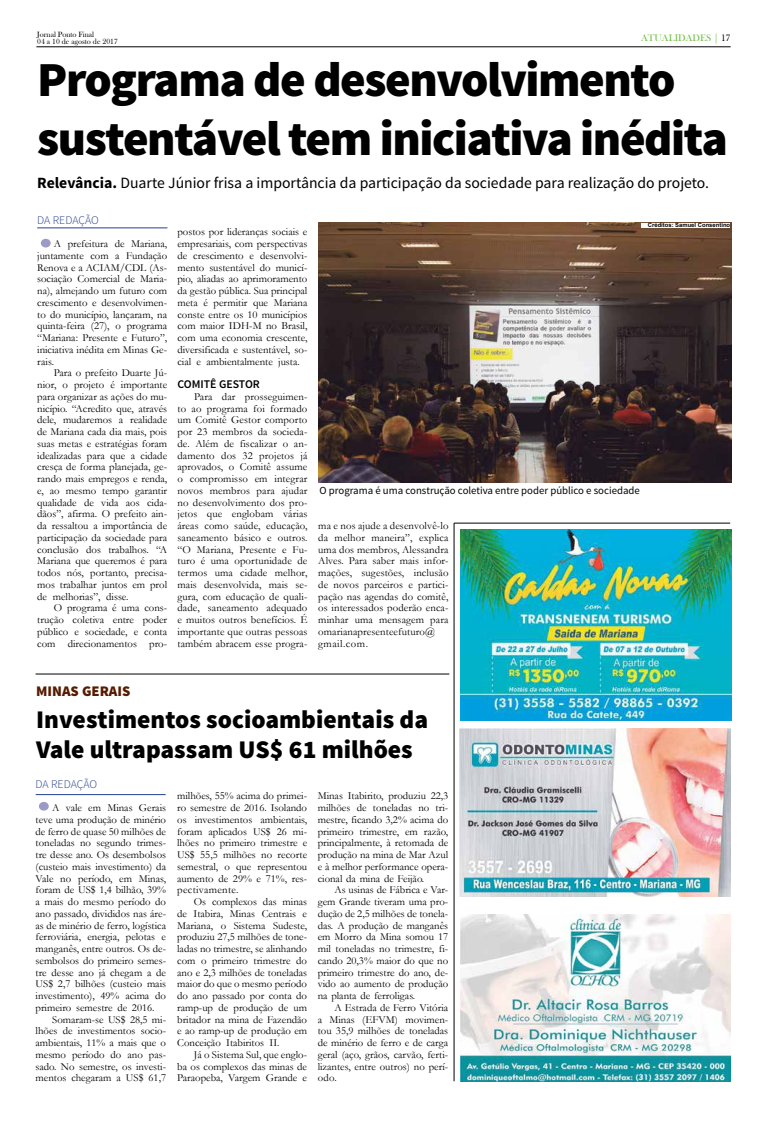
<style>
.page{position:relative;width:766px;height:1134px;background:#fff}
.page>*{position:absolute;margin:0;border:0;box-sizing:border-box;transform-origin:0 0}
.t1{font:900 48.9px/58.7px "Source Sans Pro";letter-spacing:-.03em;color:#000}
.t2{font:900 25.4px/30.5px "Source Sans Pro";color:#000}
.t3{font:15.7px "Source Sans Pro";color:#000}
.t4{font:900 14.7px "Source Sans Pro";color:#551c00}
.t5{font:300 11.7px "Source Sans Pro";letter-spacing:-.01em;color:#25408f}
.t6{font:600 11.7px "Source Sans Pro";color:#000}
.t7{font:10.8px/11.7px "Garamond";color:#000;text-align:justify}
.t8{font:10.8px "Source Sans Pro";color:#000}
.t9{font:9.8px "Bask Old Face";color:#72bf44}
.t10{font:7.8px/7.8px "Bask Old Face";color:#000}
.t11{font:700 5.9px "Arial";color:#000}
.s1{color:#000}
.s2{font-weight:700}
</style>
<div class="page">
<hr style="left:36px;top:47px;width:694px;height:1px;background:#000">
<img style="left:460px;top:915px;width:270px;height:167px">
<img style="left:459px;top:729px;width:271px;height:167px">
<img style="left:460px;top:529px;width:271px;height:191px">
<hr style="left:454px;top:523px;width:276px;height:1px;background:#000">
<hr style="left:454px;top:523px;width:1px;height:558px;background:#000">
<img style="left:318px;top:223px;width:413px;height:259px">
<hr style="left:37px;top:228px;width:130px;height:1px;background:#25408f">
<div style="left:41px;top:239px;width:10px;height:8px;background:#9b9bc5;border-radius:50%"></div>
<div style="left:641px;top:223px;width:89px;height:5px;background:#fff"></div>
<div style="left:39px;top:802px;width:10px;height:9px;background:#9b9bc5;border-radius:50%"></div>
<hr style="left:36px;top:674px;width:413px;height:1px;background:#000">
<hr style="left:36px;top:794px;width:130px;height:1px;background:#25408f">
<p class="t10" style="left:37px;top:30px;width:82px">Jornal Ponto Final<br>04 a 10 de agosto de 2017</p>
<p class="t9" style="left:641px;top:33px;width:91px">ATUALIDADES | <span class="s1">17</span></p>
<h1 class="t1" style="left:37px;top:52px;width:692px">Programa de desenvolvimento sustentável tem iniciativa inédita</h1>
<h3 class="t3" style="left:37px;top:173px;width:673px"><span class="s2">Relevância.</span> Duarte Júnior frisa a importância da participação da sociedade para realização do projeto.</h3>
<p class="t5" style="left:37px;top:213px;width:63px">DA REDAÇÃO</p>
<p class="t7" style="left:37px;top:238px;width:131px;text-indent:17px">A prefeitura de Mariana, juntamente com a Fundação Renova e a ACIAM/CDL (As&shy;sociação Comercial de Maria&shy;na), almejando um futuro com crescimento e desenvolvimen&shy;to do município, lançaram, na quinta-feira (27), o programa “Mariana: Presente e Futuro”, iniciativa inédita em Minas Ge&shy;rais.</p>
<p class="t7" style="left:37px;top:367px;width:131px;text-indent:17px">Para o prefeito Duarte Jú&shy;nior, o projeto é importante para organizar as ações do mu&shy;nicípio. “Acredito que, através dele, mudaremos a realidade de Mariana cada dia mais, pois suas metas e estratégias foram idealizadas para que a cidade cresça de forma planejada, ge&shy;rando mais empregos e renda, e, ao mesmo tempo garantir qualidade de vida aos cida&shy;dãos”, afirma. O prefeito ain&shy;da ressaltou a importância de participação da sociedade para conclusão dos trabalhos. “A Mariana que queremos é para todos nós, portanto, precisa&shy;mos trabalhar juntos em prol de melhorias”, disse.</p>
<p class="t7" style="left:37px;top:602px;width:131px;text-indent:17px">O programa é uma cons&shy;trução coletiva entre poder público e sociedade, e conta com direcionamentos pro-</p>
<p class="t11" style="left:647px;top:221px;width:84px">Créditos: Samuel Consentino</p>
<p class="t7" style="left:177px;top:226px;width:131px">postos por lideranças sociais e empresariais, com perspectivas de crescimento e desenvolvi&shy;mento sustentável do municí&shy;pio, aliadas ao aprimoramento da gestão pública. Sua principal meta é permitir que Mariana conste entre os 10 municípios com maior IDH-M no Brasil, com uma economia crescente, diversificada e sustentável, so&shy;cial e ambientalmente justa.</p>
<p class="t6" style="left:177px;top:377px;width:84px">COMITÊ GESTOR</p>
<p class="t7" style="left:177px;top:390px;width:131px;text-indent:17px">Para dar prosseguimen&shy;to ao programa foi formado um Comitê Gestor comporto por 23 membros da socieda&shy;de. Além de fiscalizar o an&shy;damento dos 32 projetos já aprovados, o Comitê assume o compromisso em integrar novos membros para ajudar no desenvolvimento dos pro&shy;jetos que englobam várias áreas como saúde, educação, saneamento básico e outros. “O Mariana, Presente e Fu&shy;turo é uma oportunidade de termos uma cidade melhor, mais desenvolvida, mais se&shy;gura, com educação de quali&shy;dade, saneamento adequado e muitos outros benefícios. É importante que outras pessoas também abracem esse progra-</p>
<p class="t8" style="left:319px;top:484px;width:322px">O programa é uma construção coletiva entre poder público e sociedade</p>
<p class="t7" style="left:318px;top:520px;width:132px;text-align:left">ma e nos ajude a desenvolvê-lo da melhor maneira”, explica uma dos membros, Alessandra<br>Alves. Para saber mais infor&shy;mações, sugestões, inclusão de novos parceiros e partici&shy;pação nas agendas do comitê, os interessados poderão enca&shy;minhar uma mensagem para omarianapresenteefuturo@ gmail.com.</p>
<h3 class="t4" style="left:36px;top:682px;width:96px">MINAS GERAIS</h3>
<h2 class="t2" style="left:36px;top:705px;width:393px">Investimentos socioambientais da<br>Vale ultrapassam US$ 61 milhões</h2>
<p class="t5" style="left:36px;top:776px;width:63px">DA REDAÇÃO</p>
<p class="t7" style="left:36px;top:801px;width:132px;text-indent:17px">A vale em Minas Gerais teve uma produção de minério de ferro de quase 50 milhões de toneladas no segundo trimes&shy;tre desse ano. Os desembolsos (custeio mais investimento) da Vale no período, em Minas, foram de US$ 1,4 bilhão, 39% a mais do mesmo período do ano passado, divididos nas áre&shy;as de minério de ferro, logística ferroviária, energia, pelotas e manganês, entre outros. Os de&shy;sembolsos do primeiro semes&shy;tre desse ano já chegam a de US$ 2,7 bilhões (custeio mais investimento), 49% acima do primeiro semestre de 2016.</p>
<p class="t7" style="left:36px;top:1013px;width:132px;text-indent:17px">Somaram-se US$ 28,5 mi&shy;lhões de investimentos socio&shy;ambientais, 11% a mais que o mesmo período do ano pas&shy;sado. No semestre, os investi&shy;mentos chegaram a US$ 61,7</p>
<p class="t7" style="left:177px;top:790px;width:131px">milhões, 55% acima do primei&shy;ro semestre de 2016. Isolando os investimentos ambientais, foram aplicados US$ 26 mi&shy;lhões no primeiro trimestre e US$ 55,5 milhões no recorte semestral, o que representou aumento de 29% e 71%, res&shy;pectivamente.</p>
<p class="t7" style="left:177px;top:895px;width:131px;text-indent:17px">Os complexos das minas de Itabira, Minas Centrais e Mariana, o Sistema Sudeste, produziu 27,5 milhões de tone&shy;ladas no trimestre, se alinhando com o primeiro trimestre do ano e 2,3 milhões de toneladas maior do que o mesmo período do ano passado por conta do ramp-up de produção de um britador na mina de Fazendão e ao ramp-up de produção em Conceição Itabiritos II.</p>
<p class="t7" style="left:177px;top:1048px;width:131px;text-indent:17px">Já o Sistema Sul, que englo&shy;ba os complexos das minas de Paraopeba, Vargem Grande e</p>
<p class="t7" style="left:317px;top:790px;width:132px">Minas Itabirito, produziu 22,3 milhões de toneladas no tri&shy;mestre, ficando 3,2% acima do primeiro trimestre, em razão, principalmente, à retomada de produção na mina de Mar Azul e à melhor performance opera&shy;cional da mina de Feijão.</p>
<p class="t7" style="left:317px;top:884px;width:132px;text-indent:17px">As usinas de Fábrica e Var&shy;gem Grande tiveram uma pro&shy;dução de 2,5 milhões de tonela&shy;das. A produção de manganês em Morro da Mina somou 17 mil toneladas no trimestre, fi&shy;cando 20,3% maior do que no primeiro trimestre do ano, de&shy;vido ao aumento de produção na planta de ferroligas.</p>
<p class="t7" style="left:317px;top:1001px;width:132px;text-indent:17px">A Estrada de Ferro Vitória a Minas (EFVM) movimen&shy;tou 35,9 milhões de toneladas de minério de ferro e de carga geral (aço, grãos, carvão, ferti&shy;lizantes, entre outros) no perí&shy;odo.</p>
</div>
